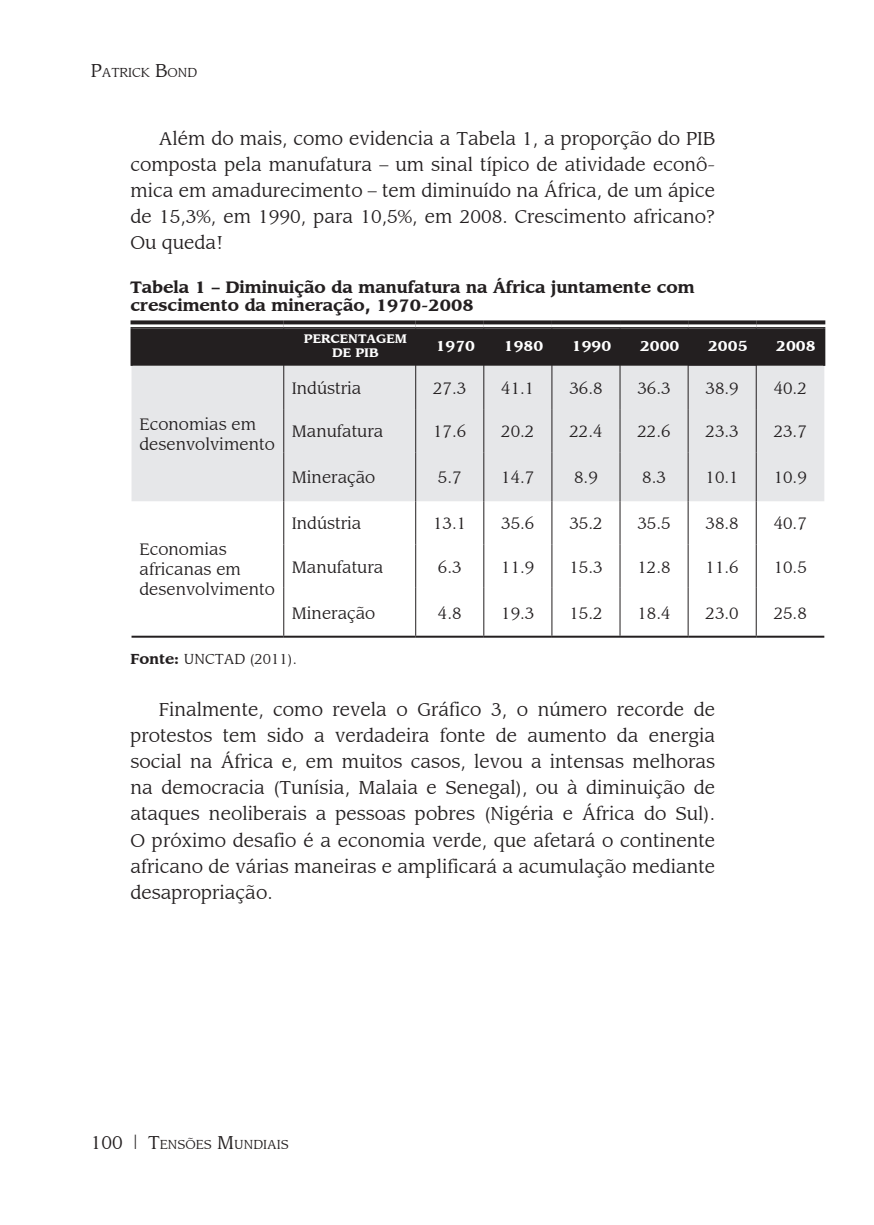
<style>
.page{position:relative;width:874px;height:1225px;background:#fff}
.page>*{position:absolute;margin:0;border:0;box-sizing:border-box;transform-origin:0 0}
.t1{font:18px/26px "Advisor S Si";color:#231f20;text-align:justify}
.t2{font:16px/20px "Advisor S Si";color:#231f20}
.t3{font:700 16px/18px "Advisor S Si";color:#231f20}
.t4{font:700 14px "Advisor S Si";color:#fff}
.t5{font:14px "Advisor S Si";color:#231f20}
.t6{font:12.6px "Advisor S Si";color:#231f20}
.t7{font:700 12px/14px "Advisor S Si";color:#fff;text-align:center}
.s1{font-size:18px}
.s2{font-weight:700}
</style>
<div class="page">
<div style="left:132px;top:328px;width:690px;height:38px;background:#231f20"></div>
<div style="left:687px;top:324px;width:68px;height:42px;background:#231f20"></div>
<div style="left:131px;top:366px;width:692px;height:135px;background:#e6e7e9"></div>
<svg style="left:130px;top:324px;width:153px;height:1px"></svg>
<svg style="left:283px;top:324px;width:132px;height:3px"></svg>
<svg style="left:415px;top:324px;width:68px;height:3px"></svg>
<svg style="left:483px;top:324px;width:68px;height:3px"></svg>
<svg style="left:551px;top:324px;width:68px;height:3px"></svg>
<svg style="left:619px;top:324px;width:68px;height:1px"></svg>
<svg style="left:687px;top:324px;width:68px;height:3px"></svg>
<svg style="left:755px;top:324px;width:69px;height:3px"></svg>
<hr style="left:130px;top:328px;width:2px;height:38px;background:#231f20">
<hr style="left:822px;top:328px;width:2px;height:38px;background:#231f20">
<hr style="left:283px;top:635px;width:132px;height:2px;background:#231f20">
<hr style="left:415px;top:635px;width:68px;height:2px;background:#231f20">
<hr style="left:483px;top:635px;width:68px;height:2px;background:#231f20">
<hr style="left:551px;top:635px;width:68px;height:2px;background:#231f20">
<hr style="left:619px;top:635px;width:68px;height:2px;background:#231f20">
<hr style="left:687px;top:635px;width:68px;height:2px;background:#231f20">
<hr style="left:755px;top:635px;width:68px;height:2px;background:#231f20">
<hr style="left:283px;top:328px;width:1px;height:38px;background:#231f20">
<hr style="left:415px;top:328px;width:1px;height:38px;background:#231f20">
<hr style="left:483px;top:328px;width:1px;height:38px;background:#231f20">
<hr style="left:551px;top:328px;width:1px;height:38px;background:#231f20">
<hr style="left:619px;top:328px;width:1px;height:38px;background:#231f20">
<hr style="left:755px;top:328px;width:1px;height:38px;background:#231f20">
<hr style="left:283px;top:366px;width:1px;height:43px;background:#231f20">
<hr style="left:415px;top:366px;width:1px;height:43px;background:#231f20">
<hr style="left:483px;top:366px;width:1px;height:43px;background:#231f20">
<hr style="left:551px;top:366px;width:1px;height:43px;background:#231f20">
<hr style="left:619px;top:366px;width:1px;height:43px;background:#231f20">
<hr style="left:687px;top:366px;width:1px;height:43px;background:#231f20">
<hr style="left:755px;top:366px;width:1px;height:43px;background:#231f20">
<hr style="left:283px;top:409px;width:1px;height:43px;background:#231f20">
<hr style="left:415px;top:409px;width:1px;height:43px;background:#231f20">
<hr style="left:483px;top:409px;width:1px;height:43px;background:#231f20">
<hr style="left:551px;top:409px;width:1px;height:43px;background:#231f20">
<hr style="left:619px;top:409px;width:1px;height:43px;background:#231f20">
<hr style="left:687px;top:409px;width:1px;height:43px;background:#231f20">
<hr style="left:755px;top:409px;width:1px;height:43px;background:#231f20">
<hr style="left:283px;top:452px;width:1px;height:49px;background:#231f20">
<hr style="left:415px;top:452px;width:1px;height:49px;background:#231f20">
<hr style="left:483px;top:452px;width:1px;height:49px;background:#231f20">
<hr style="left:551px;top:452px;width:1px;height:49px;background:#231f20">
<hr style="left:619px;top:452px;width:1px;height:49px;background:#231f20">
<hr style="left:687px;top:452px;width:1px;height:49px;background:#231f20">
<hr style="left:755px;top:452px;width:1px;height:49px;background:#231f20">
<hr style="left:283px;top:501px;width:1px;height:43px;background:#231f20">
<hr style="left:415px;top:501px;width:1px;height:43px;background:#231f20">
<hr style="left:483px;top:501px;width:1px;height:43px;background:#231f20">
<hr style="left:551px;top:501px;width:1px;height:43px;background:#231f20">
<hr style="left:619px;top:501px;width:1px;height:43px;background:#231f20">
<hr style="left:687px;top:501px;width:1px;height:43px;background:#231f20">
<hr style="left:755px;top:501px;width:1px;height:43px;background:#231f20">
<hr style="left:283px;top:544px;width:1px;height:44px;background:#231f20">
<hr style="left:415px;top:544px;width:1px;height:44px;background:#231f20">
<hr style="left:483px;top:544px;width:1px;height:44px;background:#231f20">
<hr style="left:551px;top:544px;width:1px;height:44px;background:#231f20">
<hr style="left:619px;top:544px;width:1px;height:44px;background:#231f20">
<hr style="left:687px;top:544px;width:1px;height:44px;background:#231f20">
<hr style="left:755px;top:544px;width:1px;height:44px;background:#231f20">
<hr style="left:283px;top:588px;width:1px;height:47px;background:#231f20">
<hr style="left:415px;top:588px;width:1px;height:47px;background:#231f20">
<hr style="left:483px;top:588px;width:1px;height:47px;background:#231f20">
<hr style="left:551px;top:588px;width:1px;height:47px;background:#231f20">
<hr style="left:619px;top:588px;width:1px;height:47px;background:#231f20">
<hr style="left:687px;top:588px;width:1px;height:47px;background:#231f20">
<hr style="left:755px;top:588px;width:1px;height:47px;background:#231f20">
<hr style="left:131px;top:635px;width:152px;height:2px;background:#231f20">
<svg style="left:130px;top:320px;width:153px;height:4px"></svg>
<hr style="left:130px;top:327px;width:153px;height:1px;background:#231f20">
<svg style="left:283px;top:320px;width:132px;height:4px"></svg>
<hr style="left:283px;top:327px;width:132px;height:1px;background:#231f20">
<svg style="left:415px;top:320px;width:68px;height:4px"></svg>
<hr style="left:415px;top:327px;width:68px;height:1px;background:#231f20">
<svg style="left:483px;top:320px;width:68px;height:4px"></svg>
<hr style="left:483px;top:327px;width:68px;height:1px;background:#231f20">
<svg style="left:551px;top:320px;width:68px;height:4px"></svg>
<hr style="left:551px;top:327px;width:68px;height:1px;background:#231f20">
<svg style="left:619px;top:320px;width:68px;height:4px"></svg>
<hr style="left:619px;top:327px;width:68px;height:1px;background:#231f20">
<svg style="left:687px;top:320px;width:68px;height:4px"></svg>
<svg style="left:755px;top:320px;width:69px;height:4px"></svg>
<hr style="left:755px;top:327px;width:69px;height:1px;background:#231f20">
<p class="t6" style="left:91px;top:65px;width:108px"><span class="s1">P</span>ATRICK <span class="s1">B</span>OND</p>
<p class="t1" style="left:130px;top:126px;width:585px;text-indent:28px">Além do mais, como evidencia a Tabela 1, a proporção do PIB composta pela manufatura – um sinal típico de atividade econô&shy;mica em amadurecimento – tem diminuído na África, de um ápice de 15,3%, em 1990, para 10,5%, em 2008. Crescimento africano?<br>Ou queda!</p>
<p class="t3" style="left:130px;top:278px;width:565px">Tabela 1 – Diminuição da manufatura na África juntamente com crescimento da mineração, 1970-2008</p>
<p class="t2" style="left:139px;top:414px;width:137px">Economias em desenvolvimento</p>
<p class="t2" style="left:139px;top:540px;width:137px">Economias africanas em desenvolvimento</p>
<p class="t7" style="left:303px;top:332px;width:105px">PERCENTAGEM<br>DE PIB</p>
<p class="t4" style="left:435px;top:337px;width:41px">1970</p>
<p class="t4" style="left:503px;top:337px;width:41px">1980</p>
<p class="t4" style="left:571px;top:337px;width:41px">1990</p>
<p class="t4" style="left:639px;top:337px;width:41px">2000</p>
<p class="t4" style="left:707px;top:337px;width:41px">2005</p>
<p class="t4" style="left:775px;top:337px;width:41px">2008</p>
<p class="t2" style="left:291px;top:378px;width:71px">Indústria</p>
<p class="t2" style="left:433px;top:378px;width:35px">27.3</p>
<p class="t2" style="left:501px;top:378px;width:35px">41.1</p>
<p class="t2" style="left:569px;top:378px;width:35px">36.8</p>
<p class="t2" style="left:637px;top:378px;width:35px">36.3</p>
<p class="t2" style="left:705px;top:378px;width:35px">38.9</p>
<p class="t2" style="left:773px;top:378px;width:35px">40.2</p>
<p class="t2" style="left:291px;top:422px;width:93px">Manufatura</p>
<p class="t2" style="left:433px;top:422px;width:35px">17.6</p>
<p class="t2" style="left:501px;top:422px;width:35px">20.2</p>
<p class="t2" style="left:569px;top:422px;width:35px">22.4</p>
<p class="t2" style="left:637px;top:422px;width:35px">22.6</p>
<p class="t2" style="left:705px;top:422px;width:35px">23.3</p>
<p class="t2" style="left:773px;top:422px;width:35px">23.7</p>
<p class="t2" style="left:291px;top:468px;width:85px">Mineração</p>
<p class="t2" style="left:437px;top:468px;width:25px">5.7</p>
<p class="t2" style="left:501px;top:468px;width:35px">14.7</p>
<p class="t2" style="left:574px;top:468px;width:25px">8.9</p>
<p class="t2" style="left:642px;top:468px;width:25px">8.3</p>
<p class="t2" style="left:705px;top:468px;width:35px">10.1</p>
<p class="t2" style="left:773px;top:468px;width:35px">10.9</p>
<p class="t2" style="left:291px;top:514px;width:71px">Indústria</p>
<p class="t2" style="left:433px;top:514px;width:35px">13.1</p>
<p class="t2" style="left:501px;top:514px;width:35px">35.6</p>
<p class="t2" style="left:569px;top:514px;width:35px">35.2</p>
<p class="t2" style="left:637px;top:514px;width:35px">35.5</p>
<p class="t2" style="left:705px;top:514px;width:35px">38.8</p>
<p class="t2" style="left:773px;top:514px;width:35px">40.7</p>
<p class="t2" style="left:291px;top:557px;width:93px">Manufatura</p>
<p class="t2" style="left:437px;top:557px;width:25px">6.3</p>
<p class="t2" style="left:501px;top:557px;width:35px">11.9</p>
<p class="t2" style="left:569px;top:557px;width:35px">15.3</p>
<p class="t2" style="left:637px;top:557px;width:35px">12.8</p>
<p class="t2" style="left:705px;top:557px;width:35px">11.6</p>
<p class="t2" style="left:773px;top:557px;width:35px">10.5</p>
<p class="t2" style="left:291px;top:603px;width:85px">Mineração</p>
<p class="t2" style="left:437px;top:603px;width:25px">4.8</p>
<p class="t2" style="left:501px;top:603px;width:35px">19.3</p>
<p class="t2" style="left:569px;top:603px;width:35px">15.2</p>
<p class="t2" style="left:637px;top:603px;width:35px">18.4</p>
<p class="t2" style="left:705px;top:603px;width:35px">23.0</p>
<p class="t2" style="left:773px;top:603px;width:35px">25.8</p>
<p class="t5" style="left:130px;top:651px;width:168px"><span class="s2">Fonte:</span> UNCTAD (2011).</p>
<p class="t1" style="left:130px;top:697px;width:585px;text-indent:28px">Finalmente, como revela o Gráfico 3, o número recorde de protestos tem sido a verdadeira fonte de aumento da energia social na África e, em muitos casos, levou a intensas melhoras na democracia (Tunísia, Malaia e Senegal), ou à diminuição de ataques neoliberais a pessoas pobres (Nigéria e África do Sul).<br>O próximo desafio é a economia verde, que afetará o continente africano de várias maneiras e amplificará a acumulação mediante desapropriação.</p>
<p class="t6" style="left:91px;top:1136px;width:198px"><span class="s1">100 | T</span>ENSÕES <span class="s1">M</span>UNDIAIS</p>
</div>
